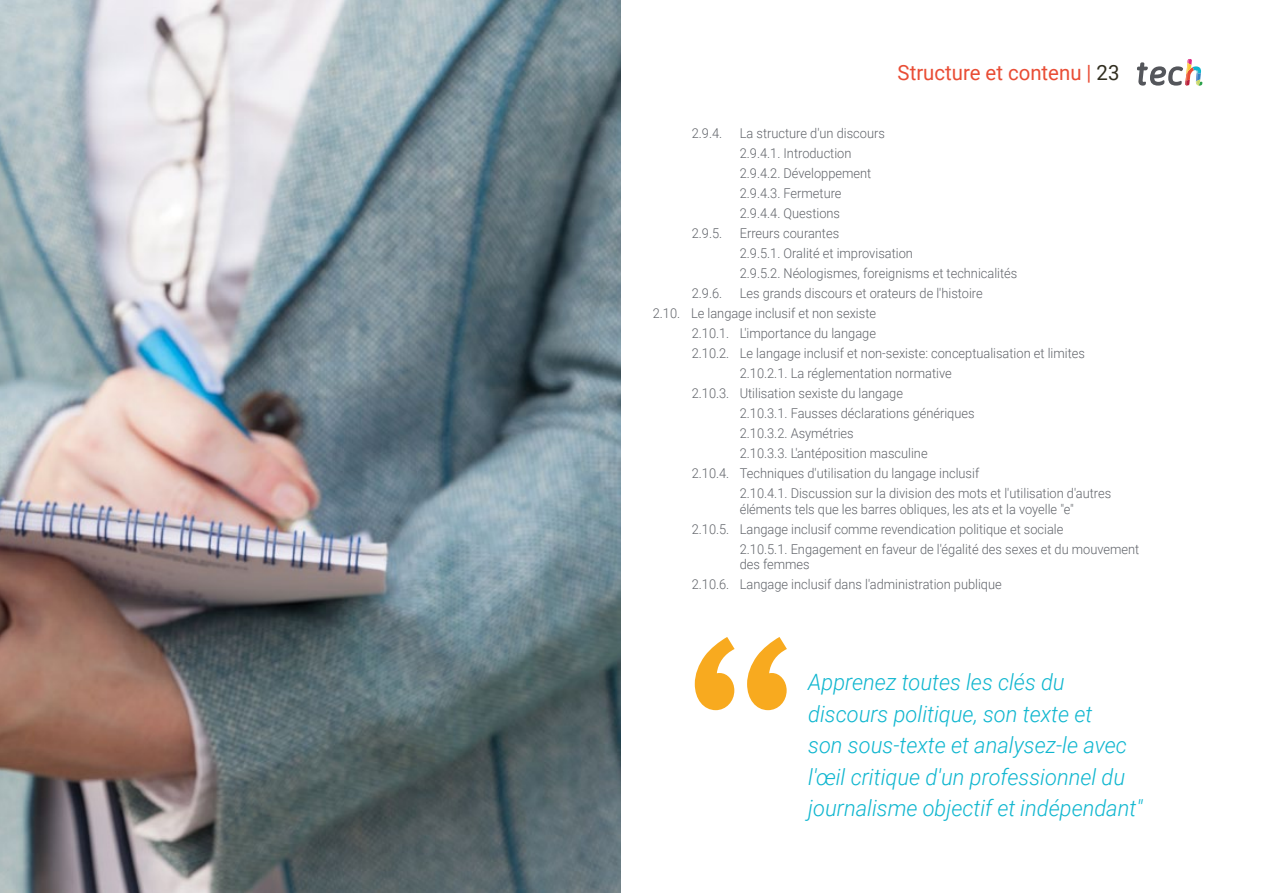
<style>
.page{position:relative;width:1263px;height:893px;background:#fff}
.page>*{position:absolute;margin:0;border:0;box-sizing:border-box;transform-origin:0 0}
.t1{font:italic 300 22.5px/31.5px "Roboto";color:#0fb6cf}
.t2{font:21px "Roboto";color:#e94d35}
.t3{font:300 13.5px/20px "Roboto";color:#61646a;scale:.95 1}
.s1{color:#312e20}
</style>
<div class="page">
<svg style="left:695px;top:637px;width:92px;height:73px"></svg>
<svg style="left:1137px;top:59px;width:65px;height:27px"></svg>
<img style="left:0;top:0;width:621px;height:893px">
<h2 class="t2" style="left:898px;top:57px;width:223px">Structure et contenu | <span class="s1">23</span></h2>
<p class="t3" style="left:692px;top:122px;width:34px">2.9.4.</p>
<p class="t3" style="left:740px;top:122px;width:154px">La structure d'un discours<br>2.9.4.1. Introduction<br>2.9.4.2. Développement<br>2.9.4.3. Fermeture<br>2.9.4.4. Questions</p>
<p class="t3" style="left:692px;top:222px;width:34px">2.9.5.</p>
<p class="t3" style="left:740px;top:222px;width:294px">Erreurs courantes<br>2.9.5.1. Oralité et improvisation<br>2.9.5.2. Néologismes, foreignisms et technicalités</p>
<p class="t3" style="left:692px;top:282px;width:34px">2.9.6.</p>
<p class="t3" style="left:740px;top:282px;width:257px">Les grands discours et orateurs de l'histoire</p>
<p class="t3" style="left:653px;top:302px;width:237px">2.10. Le langage inclusif et non sexiste</p>
<p class="t3" style="left:692px;top:322px;width:195px">2.10.1. L'importance du langage</p>
<p class="t3" style="left:692px;top:342px;width:415px">2.10.2. Le langage inclusif et non-sexiste: conceptualisation et limites</p>
<p class="t3" style="left:740px;top:362px;width:225px">2.10.2.1. La réglementation normative</p>
<p class="t3" style="left:692px;top:383px;width:224px">2.10.3. Utilisation sexiste du langage</p>
<p class="t3" style="left:740px;top:403px;width:249px">2.10.3.1. Fausses déclarations génériques</p>
<p class="t3" style="left:740px;top:423px;width:121px">2.10.3.2. Asymétries</p>
<p class="t3" style="left:740px;top:443px;width:199px">2.10.3.3. L'antéposition masculine</p>
<p class="t3" style="left:692px;top:463px;width:304px">2.10.4. Techniques d'utilisation du langage inclusif</p>
<p class="t3" style="left:740px;top:483px;width:393px">2.10.4.1. Discussion sur la division des mots et l'utilisation d'autres</p>
<p class="t3" style="left:740px;top:498px;width:353px">éléments tels que les barres obliques, les ats et la voyelle "e"</p>
<p class="t3" style="left:692px;top:518px;width:393px">2.10.5. Langage inclusif comme revendication politique et sociale</p>
<p class="t3" style="left:740px;top:538px;width:422px">2.10.5.1. Engagement en faveur de l'égalité des sexes et du mouvement</p>
<p class="t3" style="left:692px;top:554px;width:328px;text-indent:48px">des femmes<br>2.10.6. Langage inclusif dans l'administration publique</p>
<h1 class="t1" style="left:808px;top:666px;width:336px">Apprenez toutes les clés du discours politique, son texte et<br>son sous-texte et analysez-le avec l'œil critique d'un professionnel du journalisme objectif et indépendant"</h1>
</div>
